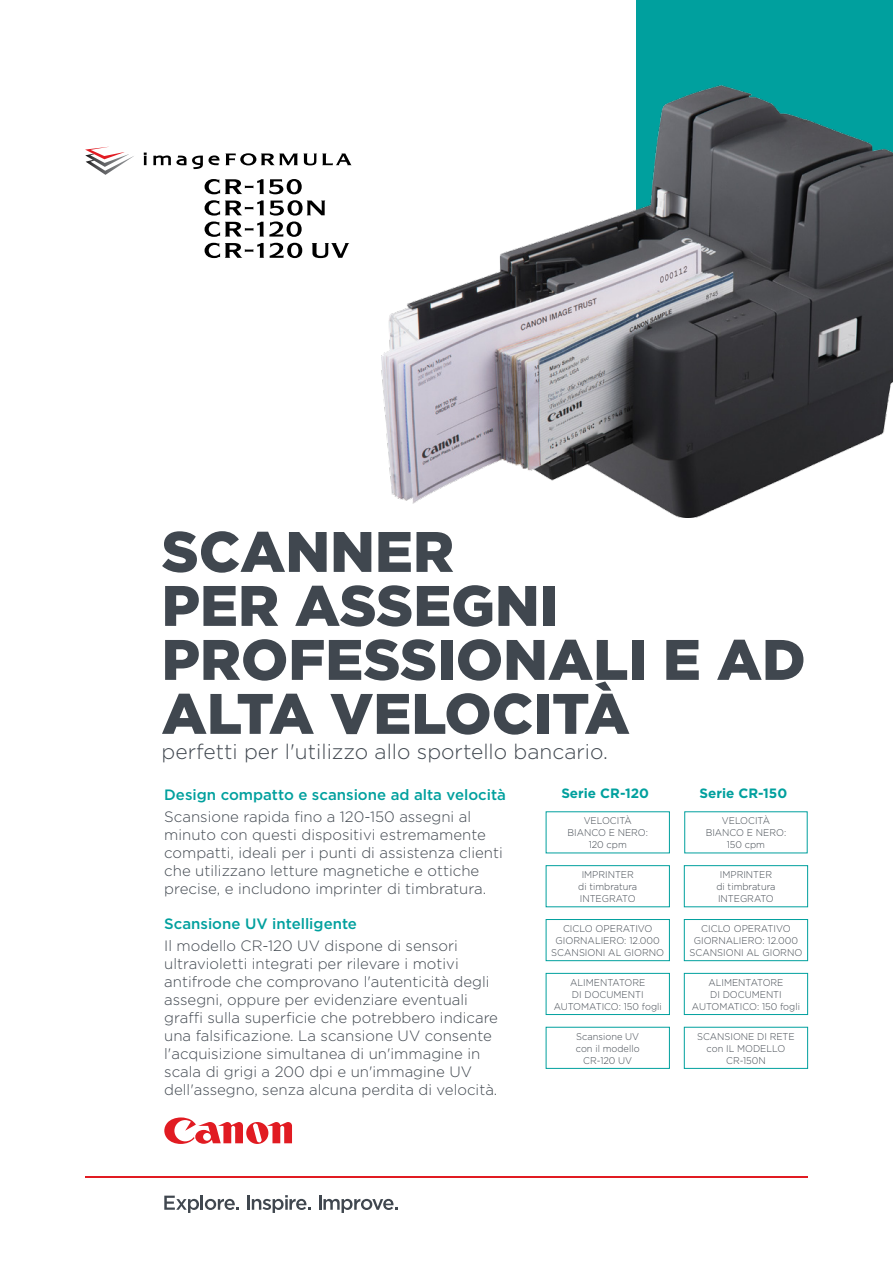
<style>
.page{position:relative;width:893px;height:1263px;background:#fff}
.page>*{position:absolute;margin:0;border:0;box-sizing:border-box;transform-origin:0 0}
.t1{font:900 57px/54px "Gotham";color:#40474f}
.t2{font:300 21px "Gotham";color:#40474f}
.t3{font:300 15px/18px "Gotham";color:#40474f}
.t4{font:500 15px "Gotham";color:#00a09e}
.t5{font:700 13.5px "Gotham";color:#00a09e}
.t6{font:300 9.75px/12px "Gotham";color:#40474f;text-align:center;scale:.95 1}
.t7{font:300 9.75px/12px "Gotham";color:#40474f;text-align:center;scale:.96 1}
</style>
<div class="page">
<svg style="left:164px;top:1117px;width:128px;height:27px"></svg>
<svg style="left:164px;top:1195px;width:147px;height:18px"></svg>
<svg style="left:319px;top:1195px;width:79px;height:18px"></svg>
<hr style="left:85px;top:1176px;width:723px;height:2px;background:#e11b22">
<div style="left:637px;top:0;width:256px;height:319px;background:#00a09e"></div>
<img style="left:381px;top:86px;width:512px;height:432px">
<div style="left:684px;top:865px;width:124px;height:42px;border:1px solid #00a09e"></div>
<div style="left:684px;top:919px;width:124px;height:42px;border:1px solid #00a09e"></div>
<div style="left:684px;top:973px;width:124px;height:42px;border:1px solid #00a09e"></div>
<div style="left:684px;top:1027px;width:124px;height:42px;border:1px solid #00a09e"></div>
<div style="left:546px;top:865px;width:124px;height:42px;border:1px solid #00a09e"></div>
<div style="left:546px;top:919px;width:124px;height:42px;border:1px solid #00a09e"></div>
<div style="left:546px;top:973px;width:124px;height:42px;border:1px solid #00a09e"></div>
<div style="left:546px;top:1027px;width:124px;height:42px;border:1px solid #00a09e"></div>
<svg style="left:144px;top:153px;width:3px;height:12px"></svg>
<svg style="left:153px;top:153px;width:199px;height:16px"></svg>
<svg style="left:85px;top:154px;width:49px;height:21px"></svg>
<svg style="left:205px;top:179px;width:97px;height:15px"></svg>
<svg style="left:205px;top:243px;width:59px;height:15px"></svg>
<svg style="left:270px;top:243px;width:32px;height:15px"></svg>
<svg style="left:312px;top:243px;width:38px;height:15px"></svg>
<svg style="left:205px;top:200px;width:120px;height:37px"></svg>
<h1 class="t1" style="left:162px;top:524px;width:646px">SCANNER<br>PER ASSEGNI<br>PROFESSIONALI E AD<br>ALTA VELOCITÀ</h1>
<h2 class="t2" style="left:162px;top:738px;width:448px">perfetti per l'utilizzo allo sportello bancario.</h2>
<p class="t4" style="left:164px;top:784px;width:343px">Design compatto e scansione ad alta velocità</p>
<p class="t3" style="left:164px;top:807px;width:340px">Scansione rapida fino a 120-150 assegni al minuto con questi dispositivi estremamente compatti, ideali per i punti di assistenza clienti che utilizzano letture magnetiche e ottiche precise, e includono imprinter di timbratura.</p>
<p class="t4" style="left:164px;top:914px;width:194px">Scansione UV intelligente</p>
<p class="t3" style="left:164px;top:936px;width:335px">Il modello CR-120 UV dispone di sensori ultravioletti integrati per rilevare i motivi antifrode che comprovano l'autenticità degli assegni, oppure per evidenziare eventuali graffi sulla superficie che potrebbero indicare una falsificazione. La scansione UV consente l'acquisizione simultanea di un'immagine in scala di grigi a 200 dpi e un'immagine UV dell'assegno, senza alcuna perdita di velocità.</p>
<p class="t5" style="left:561px;top:785px;width:89px">Serie CR-120</p>
<p class="t5" style="left:699px;top:785px;width:89px">Serie CR-150</p>
<p class="t6" style="left:567px;top:814px;width:86px">VELOCITÀ<br>BIANCO E NERO:<br>120 cpm</p>
<p class="t6" style="left:578px;top:868px;width:64px">IMPRINTER di timbratura<br>INTEGRATO</p>
<p class="t7" style="left:551px;top:922px;width:119px">CICLO OPERATIVO<br>GIORNALIERO: 12.000<br>SCANSIONI AL GIORNO</p>
<p class="t6" style="left:554px;top:976px;width:115px">ALIMENTATORE<br>DI DOCUMENTI<br>AUTOMATICO: 150 fogli</p>
<p class="t6" style="left:576px;top:1030px;width:69px">Scansione UV con il modello<br>CR-120 UV</p>
<p class="t6" style="left:706px;top:814px;width:86px">VELOCITÀ<br>BIANCO E NERO:<br>150 cpm</p>
<p class="t6" style="left:716px;top:868px;width:64px">IMPRINTER di timbratura<br>INTEGRATO</p>
<p class="t7" style="left:689px;top:922px;width:119px">CICLO OPERATIVO<br>GIORNALIERO: 12.000<br>SCANSIONI AL GIORNO</p>
<p class="t6" style="left:692px;top:976px;width:115px">ALIMENTATORE<br>DI DOCUMENTI<br>AUTOMATICO: 150 fogli</p>
<p class="t6" style="left:697px;top:1030px;width:104px">SCANSIONE DI RETE con IL MODELLO<br>CR-150N</p>
</div>
